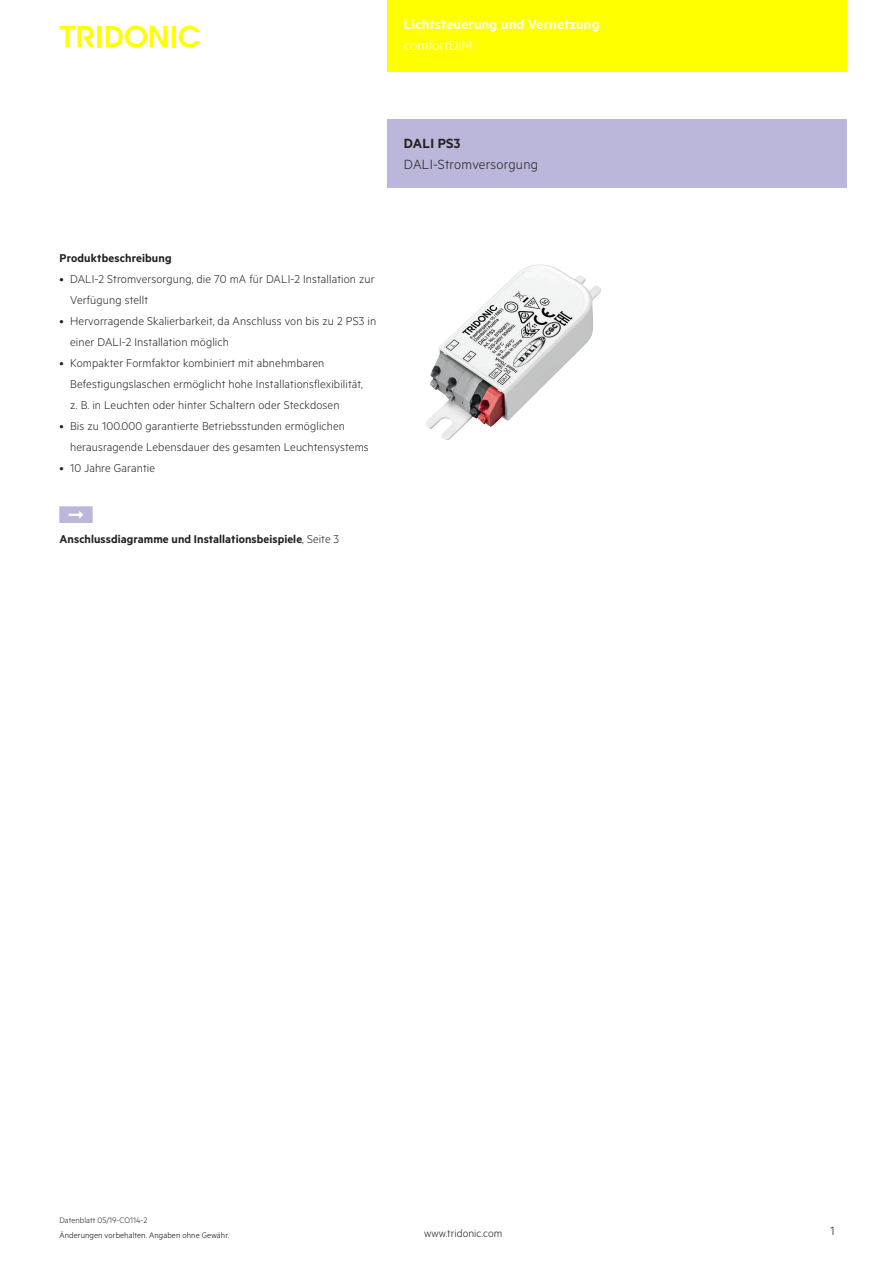
<style>
.page{position:relative;width:893px;height:1263px;background:#fff}
.page>*{position:absolute;margin:0;border:0;box-sizing:border-box;transform-origin:0 0}
.t1{font:15px "Tridonic Metric Print Semi";letter-spacing:.015em;color:#fff}
.t2{font:15px "Tridonic Metric Print Light";letter-spacing:.015em;color:#231f20}
.t3{font:15px "Tridonic Metric Print Light";letter-spacing:.015em;color:#fff}
.t4{font:15px "Tridonic Metric Print Semi";letter-spacing:.015em;color:#231f20}
.t5{font:13.5px "Tridonic Metric Print Light";color:#231f20}
.t6{font:12.75px/21px "Tridonic Metric Print Light";letter-spacing:.01em;color:#231f20}
.t7{font:12.75px "Tridonic Metric Print Semi";letter-spacing:.005em;color:#231f20}
.t8{font:12px "Tridonic Metric Print Light";letter-spacing:.005em;color:#231f20}
.t9{font:9px "Tridonic Metric Print Light";letter-spacing:.01em;color:#000}
.t10{font:9px "Tridonic Metric Print Light";letter-spacing:.005em;color:#231f20}
.s1{font-family:"Tridonic Metric Print Light"}
</style>
<div class="page">
<div style="left:387px;top:0;width:459px;height:72px;background:#ff0"></div>
<hr style="left:97px;top:26px;width:4px;height:21px;background:#ff0">
<svg style="left:106px;top:26px;width:61px;height:22px"></svg>
<hr style="left:172px;top:26px;width:3px;height:21px;background:#ff0">
<svg style="left:179px;top:26px;width:21px;height:22px"></svg>
<svg style="left:60px;top:26px;width:34px;height:21px"></svg>
<div style="left:387px;top:119px;width:459px;height:68px;background:#bbb7da"></div>
<img style="left:426px;top:264px;width:175px;height:176px">
<p class="t1" style="left:404px;top:19px;width:197px">Lichtsteuerung und Vernetzung</p>
<p class="t3" style="left:404px;top:36px;width:70px">comfortDIM</p>
<p class="t4" style="left:404px;top:138px;width:58px">DALI PS3</p>
<p class="t2" style="left:404px;top:159px;width:136px">DALI-Stromversorgung</p>
<p class="t7" style="left:60px;top:253px;width:114px">Produktbeschreibung</p>
<p class="t6" style="left:70px;top:269px;width:306px;text-indent:-11px">• DALI-2 Stromversorgung, die 70 mA für DALI-2 Installation zur<br>Verfügung stellt</p>
<p class="t6" style="left:70px;top:311px;width:307px;text-indent:-11px">• Hervorragende Skalierbarkeit, da Anschluss von bis zu 2 PS3 in einer DALI-2 Installation möglich</p>
<p class="t6" style="left:70px;top:353px;width:294px;text-indent:-11px">• Kompakter Formfaktor kombiniert mit abnehmbaren<br>Befestigungslaschen ermöglicht hohe Installationsflexibilität, z. B. in Leuchten oder hinter Schaltern oder Steckdosen</p>
<p class="t6" style="left:70px;top:416px;width:300px;text-indent:-11px">• Bis zu 100.000 garantierte Betriebsstunden ermöglichen herausragende Lebensdauer des gesamten Leuchtensystems</p>
<p class="t6" style="left:60px;top:458px;width:97px">• 10 Jahre Garantie</p>
<p class="t7" style="left:60px;top:534px;width:281px">Anschlussdiagramme und Installationsbeispiele<span class="s1">, Seite 3</span></p>
<p class="t10" style="left:60px;top:1217px;width:89px">Datenblatt 05/19-CO114-2</p>
<p class="t9" style="left:60px;top:1231px;width:171px">Änderungen vorbehalten. Angaben ohne Gewähr.</p>
<p class="t8" style="left:424px;top:1226px;width:80px">www.tridonic.com</p>
<p class="t5" style="left:830px;top:1226px;width:6px">1</p>
</div>
